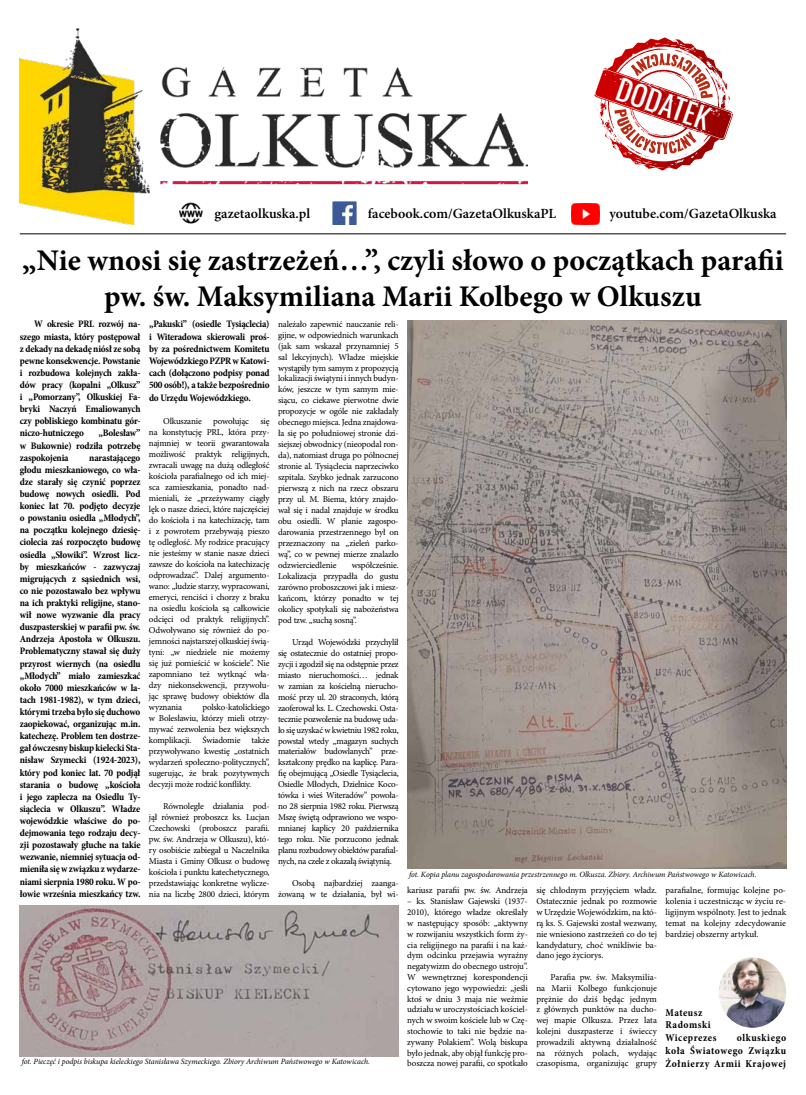
<style>
.page{position:relative;width:806px;height:1095px;background:#fff}
.page>*{position:absolute;margin:0;border:0;box-sizing:border-box;transform-origin:0 0}
.t1{font:700 30px/36px "Minion Pro";color:#000;text-align:center}
.t2{font:700 28.7px "Oswald";color:#fff}
.t3{font:600 14px "Minion Pro";color:#000}
.t4{font:700 condensed 10.5px/12.7px "Minion Pro";letter-spacing:.05em;color:#000}
.t5{font:700 condensed 10px/12.1px "Minion Pro";letter-spacing:-.02em;color:#000;text-align:justify}
.t6{font:9px/11px "Minion Pro";letter-spacing:-.02em;color:#000;text-align:justify}
.t7{font:italic 8px "Minion Pro";letter-spacing:-.01em;color:#000}
</style>
<div class="page">
<img style="left:718px;top:957px;width:67px;height:70px;border-radius:33px">
<img style="left:20px;top:28px;width:129px;height:196px">
<img style="left:149px;top:67px;width:378px;height:135px">
<svg style="left:594px;top:39px;width:139px;height:129px"></svg>
<img style="left:571px;top:203px;width:28px;height:21px">
<img style="left:332px;top:201px;width:24px;height:23px">
<img style="left:179px;top:201px;width:24px;height:23px">
<hr style="left:20px;top:233px;width:765px;height:1px;background:#000">
<img style="left:407px;top:320px;width:378px;height:548px">
<img style="left:20px;top:905px;width:378px;height:151px">
<h2 class="t2" style="left:625px;top:64px;width:98px;rotate:19deg">DODATEK</h2>
<h3 class="t3" style="left:214px;top:204px;width:97px">gazetaolkuska.pl</h3>
<h3 class="t3" style="left:367px;top:204px;width:190px">facebook.com/GazetaOlkuskaPL</h3>
<h3 class="t3" style="left:609px;top:204px;width:168px">youtube.com/GazetaOlkuska</h3>
<h1 class="t1" style="left:22px;top:242px;width:762px">„Nie wnosi się zastrzeżeń…”, czyli słowo o początkach parafii pw. św. Maksymiliana Marii Kolbego w Olkuszu</h1>
<p class="t5" style="left:20px;top:318px;width:122px;text-indent:14px">W okresie PRL rozwój na&shy;szego miasta, który postępował z dekady na dekadę niósł ze sobą pewne konsekwencje. Powstanie i rozbudowa kolejnych zakła&shy;dów pracy (kopalni „Olkusz” i „Pomorzany”, Olkuskiej Fa&shy;bryki Naczyń Emaliowanych czy pobliskiego kombinatu gór&shy;niczo-hutniczego</p>
<p class="t6" style="left:278px;top:318px;width:122px">należało zapewnić nauczanie reli&shy;gijne, w odpowiednich warunkach (jak sam wskazał przynamniej 5 sal lekcyjnych). Władze miejskie wystąpiły tym samym z propozycją lokalizacji świątyni i innych budyn&shy;ków, jeszcze w tym samym mie&shy;siącu, co ciekawe pierwotne dwie propozycje w ogóle nie zakładały obecnego miejsca. Jedna znajdowa&shy;ła się po południowej stronie dzi&shy;siejszej obwodnicy (nieopodal ron&shy;da), natomiast druga po północnej stronie al. Tysiąclecia naprzeciwko szpitala. Szybko jednak zarzucono pierwszą z nich na rzecz obszaru przy ul. M. Biema, który znajdo&shy;wał się i nadal znajduje w środku obu osiedli. W planie zagospo&shy;darowania przestrzennego był on przeznaczony na „zieleń parko&shy;wą”, co w pewnej mierze znalazło odzwierciedlenie</p>
<p class="t5" style="left:149px;top:318px;width:122px">„Pakuski” (osiedle Tysiąclecia) i Witeradowa skierowali proś&shy;by za pośrednictwem Komitetu Wojewódzkiego PZPR w Katowi&shy;cach (dołączono podpisy ponad 500 osób!), a także bezpośrednio do Urzędu Wojewódzkiego.</p>
<p class="t6" style="left:163px;top:415px;width:40px">Olkuszanie</p>
<p class="t6" style="left:213px;top:415px;width:37px">powołując</p>
<p class="t6" style="left:149px;top:415px;width:122px;text-indent:111px">się na konstytucję PRL, która przy&shy;najmniej w teorii gwarantowała możliwość praktyk religijnych, zwracali uwagę na dużą odległość kościoła parafialnego od ich miej&shy;sca zamieszkania, ponadto nad&shy;mieniali, że „przeżywamy ciągły lęk o nasze dzieci, które najczęściej do kościoła i na katechizację, tam i z powrotem przebywają pieszo tę odległość. My rodzice pracujący nie jesteśmy w stanie nasze dzieci zawsze do kościoła na katechizację odprowadzać”. Dalej argumento&shy;wano: „ludzie starzy, wypracowani, emeryci, renciści i chorzy z braku na osiedlu kościoła są całkowicie odcięci od praktyk religijnych”.<br>Odwoływano się również do po&shy;jemności najstarszej olkuskiej świą&shy;tyni: „w niedziele nie możemy się już pomieścić w kościele”. Nie zapomniano też wytknąć wła&shy;dzy niekonsekwencji, przywołu&shy;jąc sprawę budowy obiektów dla wyznania</p>
<p class="t5" style="left:20px;top:427px;width:122px;text-indent:78px">„Bolesław” w Bukownie) rodziła potrzebę zaspokojenia</p>
<p class="t5" style="left:20px;top:451px;width:122px;text-indent:69px">narastającego głodu mieszkaniowego, co wła&shy;dze starały się czynić poprzez budowę nowych osiedli. Pod koniec lat 70. podjęto decyzje o powstaniu osiedla „Młodych”, na początku kolejnego dziesię&shy;ciolecia zaś rozpoczęto budowę osiedla „Słowiki”. Wzrost licz&shy;by mieszkańców - zazwyczaj migrujących z sąsiednich wsi, co nie pozostawało bez wpływu na ich praktyki religijne, stano&shy;wił nowe wyzwanie dla pracy duszpasterskiej w parafii pw. św.<br>Andrzeja Apostoła w Olkuszu.<br>Problematyczny stawał się duży przyrost wiernych (na osiedlu „Młodych” miało zamieszkać około 7000 mieszkańców w la&shy;tach 1981-1982), w tym dzieci, którymi trzeba było się duchowo zaopiekować, organizując m.in. katechezę. Problem ten dostrze&shy;gał ówczesny biskup kielecki Sta&shy;nisław Szymecki (1924-2023), który pod koniec lat. 70 podjął starania o budowę „kościoła i jego zaplecza na Osiedlu Ty&shy;siąclecia w Olkuszu”. Władze wojewódzkie właściwe do po&shy;dejmowania tego rodzaju decy&shy;zji pozostawały głuche na takie wezwanie, niemniej sytuacja od&shy;mieniła się w związku z wydarze&shy;niami sierpnia 1980 roku. W po&shy;łowie września mieszkańcy tzw.</p>
<p class="t6" style="left:278px;top:559px;width:122px;text-indent:73px">współcześnie.<br>Lokalizacja przypadła do gustu zarówno proboszczowi jak i miesz&shy;kańcom, którzy ponadto w tej okolicy spotykali się nabożeństwa pod tzw. „suchą sosną”.</p>
<p class="t6" style="left:278px;top:636px;width:122px;text-indent:14px">Urząd Wojewódzki przychylił się ostatecznie do ostatniej propo&shy;zycji i zgodził się na odstępnie przez miasto nieruchomości… jednak w zamian za kościelną nierucho&shy;mość przy ul. 20 straconych, którą zaoferował ks. L. Czechowski. Osta&shy;tecznie pozwolenie na budowę uda&shy;ło się uzyskać w kwietniu 1982 roku, powstał wtedy „magazyn suchych materiałów budowlanych” prze&shy;kształcony prędko na kaplicę. Para&shy;fię obejmującą „Osiedle Tysiąclecia, Osiedle Młodych, Dzielnice Koco&shy;tówka i wieś Witeradów” powoła&shy;no 28 sierpnia 1982 roku. Pierwszą Mszę świętą odprawiono we wspo&shy;mnianej kaplicy 20 października tego roku. Nie porzucono jednak planu rozbudowy obiektów parafial&shy;nych, na czele z okazałą świątynią.</p>
<p class="t6" style="left:278px;top:879px;width:251px;line-height:7.3px;text-indent:14px">Osobą najbardziej zaanga-<br>żowaną w te działania, był wi- kariusz parafii pw. św. Andrzeja</p>
<p class="t6" style="left:407px;top:895px;width:122px">– ks. Stanisław Gajewski (1937- 2010), którego władze określały w następujący sposób: „aktywny w rozwijaniu wszystkich form ży&shy;cia religijnego na parafii i na każ&shy;dym odcinku przejawia wyraźny negatywizm do obecnego ustroju”.<br>W wewnętrznej korespondencji cytowano jego wypowiedzi: „jeśli ktoś w dniu 3 maja nie weźmie udziału w uroczystościach kościel&shy;nych w swoim kościele lub w Czę&shy;stochowie to taki nie będzie na&shy;zywany Polakiem”. Wolą biskupa było jednak, aby objął funkcję pro&shy;boszcza nowej parafii, co spotkało</p>
<p class="t6" style="left:536px;top:885px;width:122px">się chłodnym przyjęciem władz.<br>Ostatecznie jednak po rozmowie w Urzędzie Wojewódzkim, na któ&shy;rą ks. S. Gajewski został wezwany, nie wniesiono zastrzeżeń co do tej kandydatury, choć wnikliwie ba&shy;dano jego życiorys.</p>
<p class="t6" style="left:149px;top:701px;width:122px;text-indent:53px">polsko-katolickiego w Bolesławiu, którzy mieli otrzy&shy;mywać zezwolenia bez większych komplikacji. Świadomie także przywoływano kwestię „ostatnich wydarzeń społeczno-politycznych”, sugerując, że brak pozytywnych decyzji może rodzić konflikty.</p>
<p class="t6" style="left:149px;top:800px;width:122px;text-indent:14px">Równoległe działania pod&shy;jął również proboszcz ks. Lucjan Czechowski (proboszcz parafii. pw. św. Andrzeja w Olkuszu), któ&shy;ry osobiście zabiegał u Naczelnika Miasta i Gminy Olkusz o budowę kościoła i punktu katechetycznego, przedstawiając konkretne wylicze&shy;nia na liczbę 2800 dzieci, którym</p>
<p class="t7" style="left:409px;top:869px;width:349px">fot. Kopia planu zagospodarowania przestrzennego m. Olkusza. Zbiory. Archiwum Państwowego w Katowicach.</p>
<p class="t6" style="left:665px;top:885px;width:122px">parafialne, formując kolejne po&shy;kolenia i uczestnicząc w życiu re&shy;ligijnym wspólnoty. Jest to jednak temat na kolejny zdecydowanie bardziej obszerny artykuł.</p>
<p class="t6" style="left:536px;top:971px;width:122px;text-indent:14px">Parafia pw. św. Maksymilia&shy;na Marii Kolbego funkcjonuje prężnie do dziś będąc jednym z głównych punktów na ducho&shy;wej mapie Olkusza. Przez lata kolejni duszpasterze i świeccy prowadzili aktywną działalność na różnych polach, wydając czasopisma, organizując grupy</p>
<p class="t4" style="left:665px;top:1005px;width:53px">Mateusz<br>Radomski<br>Wiceprezes</p>
<p class="t4" style="left:665px;top:1031px;width:122px;text-align:justify;text-indent:71px">olkuskiego koła Światowego Związku Żołnierzy Armii Krajowej</p>
<p class="t7" style="left:22px;top:1055px;width:349px">fot. Pieczęć i podpis biskupa kieleckiego Stanisława Szymeckiego. Zbiory Archiwum Państwowego w Katowicach.</p>
</div>
